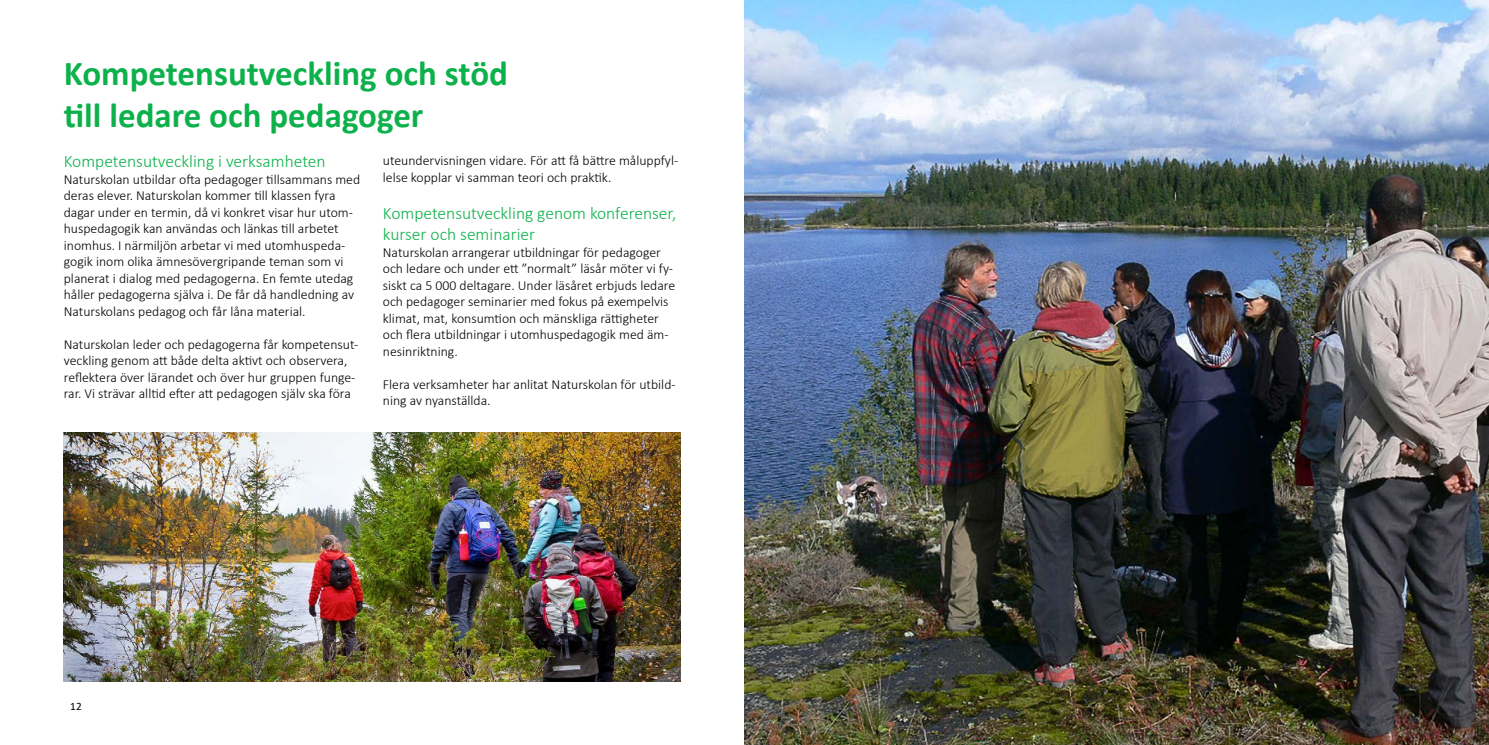
<style>
.page{position:relative;width:1489px;height:745px;background:#fff}
.page>*{position:absolute;margin:0;border:0;box-sizing:border-box;transform-origin:0 0}
.t1{font:700 35px/42px "Calibri";color:#0db14b}
.t2{font:300 17.5px/21px "Calibri";color:#0db14b}
.t3{font:300 13.75px/16.5px "Calibri";color:#000}
.t4{font:11.25px "Calibri";color:#000}
</style>
<div class="page">
<img style="left:64px;top:432px;width:616px;height:248px">
<img style="left:744px;top:0;width:744px;height:744px">
<h1 class="t1" style="left:64px;top:52px;width:445px">Kompetensutveckling och stöd till ledare och pedagoger</h1>
<p class="t2" style="left:64px;top:150px;width:263px">Kompetensutveckling i verksamheten</p>
<p class="t3" style="left:64px;top:170px;width:298px">Naturskolan utbildar ofta pedagoger tillsammans med deras elever. Naturskolan kommer till klassen fyra dagar under en termin, då vi konkret visar hur utom&shy;huspedagogik kan användas och länkas till arbetet inomhus. I närmiljön arbetar vi med utomhuspeda&shy;gogik inom olika ämnesövergripande teman som vi planerat i dialog med pedagogerna. En femte utedag håller pedagogerna själva i. De får då handledning av Naturskolans pedagog och får låna material.</p>
<p class="t3" style="left:64px;top:335px;width:296px">Naturskolan leder och pedagogerna får kompetensut&shy;veckling genom att både delta aktivt och observera, reflektera över lärandet och över hur gruppen funge&shy;rar. Vi strävar alltid efter att pedagogen själv ska föra</p>
<p class="t3" style="left:383px;top:152px;width:297px">uteundervisningen vidare. För att få bättre måluppfyl&shy;lelse kopplar vi samman teori och praktik.</p>
<p class="t2" style="left:383px;top:202px;width:295px">Kompetensutveckling genom konferenser, kurser och seminarier</p>
<p class="t3" style="left:383px;top:243px;width:294px">Naturskolan arrangerar utbildningar för pedagoger och ledare och under ett ”normalt” läsår möter vi fy&shy;siskt ca 5 000 deltagare. Under läsåret erbjuds ledare och pedagoger seminarier med fokus på exempelvis klimat, mat, konsumtion och mänskliga rättigheter och flera utbildningar i utomhuspedagogik med äm&shy;nesinriktning.</p>
<p class="t3" style="left:383px;top:375px;width:294px">Flera verksamheter har anlitat Naturskolan för utbild&shy;ning av nyanställda.</p>
<p class="t4" style="left:70px;top:698px;width:13px">12</p>
</div>
